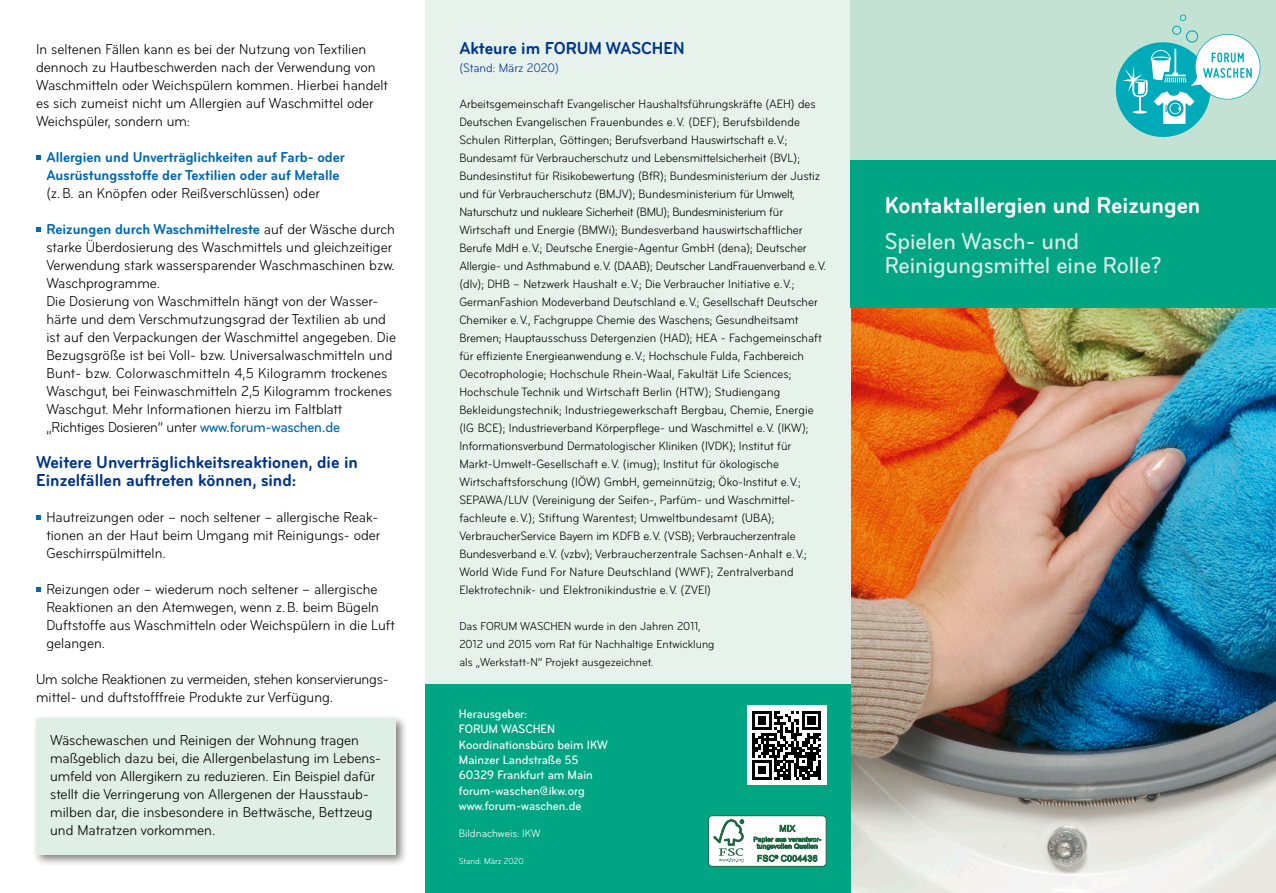
<style>
.page{position:relative;width:1276px;height:893px;background:#fff}
.page>*{position:absolute;margin:0;border:0;box-sizing:border-box;transform-origin:0 0}
.t1{font:500 condensed 24px "Bryant";color:#d9ede9}
.t2{font:700 condensed 24px "Bryant";color:#fff}
.t3{font:700 condensed 18px/18px "Bryant";color:#00358b}
.t4{font:condensed 15px/18px "Bryant";color:#000}
.t5{font:700 condensed 15px/18px "Bryant";color:#0069b2}
.t6{font:500 condensed 12.75px "Bryant";color:#fff}
.t7{font:condensed 12.75px "Bryant";color:#00358b}
.t8{font:condensed 12.6px/18px "Bryant";color:#000}
.t9{font:condensed 12px/18px "Bryant";letter-spacing:.005em;color:#000}
.t10{font:condensed 11.25px "Bryant";color:#fff}
.t11{font:condensed 9px "Bryant";color:#fff}
.s1{font-weight:400;color:#000}
.s2{font-weight:700;color:#0069b2}
.s3{font-weight:500;color:#0069b2}
</style>
<div class="page">
<img style="left:850px;top:308px;width:426px;height:585px">
<div style="left:32px;top:715px;width:377px;height:152px;background:#000;opacity:.5"></div>
<div style="left:36px;top:719px;width:360px;height:136px;background:#dfeee7"></div>
<svg style="left:36px;top:155px;width:5px;height:5px"></svg>
<svg style="left:36px;top:227px;width:5px;height:5px"></svg>
<svg style="left:36px;top:515px;width:5px;height:5px"></svg>
<svg style="left:36px;top:587px;width:5px;height:5px"></svg>
<div style="left:425px;top:0;width:425px;height:892px;background:#e7f2ed"></div>
<div style="left:425px;top:684px;width:425px;height:209px;background:#00a683"></div>
<div style="left:747px;top:706px;width:80px;height:79px;background:#fff"></div>
<svg style="left:752px;top:711px;width:69px;height:69px"></svg>
<div style="left:850px;top:0;width:426px;height:167px;background:#c4e2d4"></div>
<svg style="left:1115px;top:15px;width:145px;height:122px"></svg>
<div style="left:850px;top:160px;width:426px;height:148px;background:#00a683"></div>
<div style="left:708px;top:816px;width:118px;height:50px;background:#fff;border-radius:4px"></div>
<div style="left:708px;top:815px;width:118px;height:52px;border:1px solid #1e6841;border-radius:4px"></div>
<svg style="left:713px;top:819px;width:31px;height:43px"></svg>
<svg style="left:753px;top:824px;width:68px;height:38px"></svg>
<p class="t4" style="left:36px;top:40px;width:353px">In seltenen Fällen kann es bei der Nutzung von Textilien dennoch zu Hautbeschwerden nach der Verwendung von Waschmitteln oder Weichspülern kommen. Hierbei handelt es sich zumeist nicht um Allergien auf Waschmittel oder Weichspüler, sondern um:</p>
<p class="t5" style="left:46px;top:148px;width:300px">Allergien und Unverträglichkeiten auf Farb- oder<br>Ausrüstungsstoffe der Textilien oder auf Metalle <span class="s1">(z.B. an Knöpfen oder Reißverschlüssen) oder</span></p>
<p class="t4" style="left:46px;top:220px;width:351px"><span class="s2">Reizungen durch Waschmittelreste</span> auf der Wäsche durch starke Überdosierung des Waschmittels und gleichzeitiger Verwendung stark wassersparender Waschmaschinen bzw.<br>Waschprogramme.<br>Die Dosierung von Waschmitteln hängt von der Wasser&shy;härte und dem Verschmutzungsgrad der Textilien ab und ist auf den Verpackungen der Waschmittel angegeben. Die Bezugsgröße ist bei Voll- bzw. Universalwaschmitteln und Bunt- bzw. Colorwaschmitteln 4,5 Kilogramm trockenes Waschgut, bei Feinwaschmitteln 2,5 Kilogramm trockenes Waschgut. Mehr Informationen hierzu im Faltblatt „Richtiges Dosieren“ unter <span class="s3">www.forum-waschen.de</span></p>
<p class="t3" style="left:36px;top:453px;width:323px">Weitere Unverträglichkeitsreaktionen, die in<br>Einzelfällen auftreten können, sind:</p>
<p class="t4" style="left:46px;top:508px;width:335px">Hautreizungen oder – noch seltener – allergische Reak&shy;tionen an der Haut beim Umgang mit Reinigungs- oder<br>Geschirrspülmitteln.</p>
<p class="t4" style="left:46px;top:580px;width:350px">Reizungen oder – wiederum noch seltener – allergische Reaktionen an den Atemwegen, wenn z.B. beim Bügeln Duftstoffe aus Waschmitteln oder Weichspülern in die Luft gelangen.</p>
<p class="t4" style="left:36px;top:670px;width:352px">Um solche Reaktionen zu vermeiden, stehen konservierungs&shy;mittel- und duftstofffreie Produkte zur Verfügung.</p>
<p class="t4" style="left:50px;top:731px;width:331px">Wäschewaschen und Reinigen der Wohnung tragen maßgeblich dazu bei, die Allergenbelastung im Lebens&shy;umfeld von Allergikern zu reduzieren. Ein Beispiel dafür stellt die Verringerung von Allergenen der Hausstaub&shy;milben dar, die insbesondere in Bettwäsche, Bettzeug und Matratzen vorkommen.</p>
<p class="t3" style="left:459px;top:39px;width:227px">Akteure im FORUM WASCHEN</p>
<p class="t7" style="left:459px;top:60px;width:101px">(Stand: März 2020)</p>
<p class="t8" style="left:459px;top:95px;width:368px">Arbeitsgemeinschaft Evangelischer Haushaltsführungskräfte (AEH) des Deutschen Evangelischen Frauenbundes e.V. (DEF); Berufsbildende Schulen Ritterplan, Göttingen; Berufsverband Hauswirtschaft e.V.; Bundesamt für Verbraucherschutz und Lebensmittelsicherheit (BVL); Bundesinstitut für Risikobewertung (BfR); Bundesministerium der Justiz und für Verbraucherschutz (BMJV); Bundesministerium für Umwelt, Naturschutz und nukleare Sicherheit (BMU); Bundesministerium für Wirtschaft und Energie (BMWi); Bundesverband hauswirtschaftlicher Berufe MdH e.V.; Deutsche Energie-Agentur GmbH (dena); Deutscher Allergie- und Asthmabund e.V. (DAAB); Deutscher LandFrauenverband e.V. (dlv); DHB – Netzwerk Haushalt e.V.; Die Verbraucher Initiative e.V.; GermanFashion Modeverband Deutschland e.V.; Gesellschaft Deutscher Chemiker e.V., Fachgruppe Chemie des Waschens; Gesundheitsamt Bremen; Hauptausschuss Detergenzien (HAD); HEA - Fachgemeinschaft für effiziente Energieanwendung e.V.; Hochschule Fulda, Fachbereich Oecotrophologie; Hochschule Rhein-Waal, Fakultät Life Sciences; Hochschule Technik und Wirtschaft Berlin (HTW); Studiengang Bekleidungstechnik; Industriegewerkschaft Bergbau, Chemie, Energie (IG BCE); Industrieverband Körperpflege- und Waschmittel e.V. (IKW); Informationsverbund Dermatologischer Kliniken (IVDK); Institut für Markt-Umwelt-Gesellschaft e.V. (imug); Institut für ökologische Wirtschaftsforschung (IÖW) GmbH, gemeinnützig; Öko-Institut e.V.; SEPAWA/LUV (Vereinigung der Seifen-, Parfüm- und Waschmittel&shy;fachleute e.V.); Stiftung Warentest; Umweltbundesamt (UBA); VerbraucherService Bayern im KDFB e.V. (VSB); Verbraucherzentrale Bundesverband e.V. (vzbv); Verbraucherzentrale Sachsen-Anhalt e.V.; World Wide Fund For Nature Deutschland (WWF); Zentralverband Elektrotechnik- und Elektronikindustrie e.V. (ZVEI)</p>
<p class="t9" style="left:459px;top:617px;width:257px">Das FORUM WASCHEN wurde in den Jahren 2011,<br>2012 und 2015 vom Rat für Nachhaltige Entwicklung</p>
<p class="t9" style="left:459px;top:653px;width:195px">als „Werkstatt-N“ Projekt ausgezeichnet.</p>
<p class="t6" style="left:459px;top:706px;width:70px">Herausgeber:</p>
<p class="t6" style="left:459px;top:721px;width:98px">FORUM WASCHEN</p>
<p class="t6" style="left:459px;top:737px;width:150px">Koordinationsbüro beim IKW</p>
<p class="t6" style="left:459px;top:752px;width:121px">Mainzer Landstraße 55</p>
<p class="t6" style="left:459px;top:767px;width:135px">60329 Frankfurt am Main</p>
<p class="t6" style="left:459px;top:782px;width:127px">forum-waschen@ikw.org</p>
<p class="t6" style="left:459px;top:798px;width:124px">www.forum-waschen.de</p>
<p class="t10" style="left:459px;top:827px;width:83px">Bildnachweis: IKW</p>
<p class="t11" style="left:459px;top:856px;width:66px">Stand: März 2020</p>
<p class="t2" style="left:884px;top:191px;width:317px">Kontaktallergien und Reizungen</p>
<p class="t1" style="left:884px;top:227px;width:196px">Spielen Wasch- und</p>
<p class="t1" style="left:884px;top:251px;width:279px">Reinigungsmittel eine Rolle?</p>
</div>
